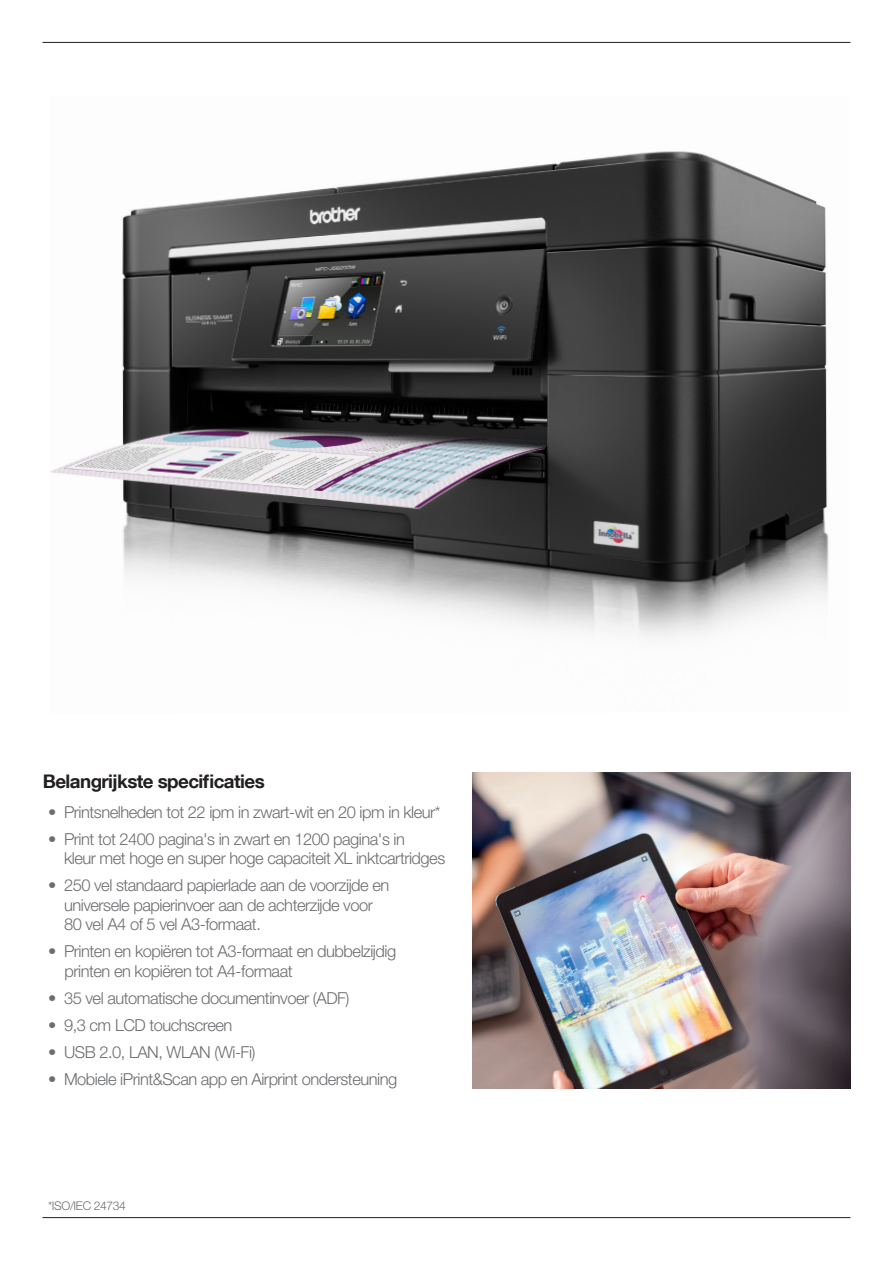
<style>
.page{position:relative;width:893px;height:1263px;background:#fff}
.page>*{position:absolute;margin:0;border:0;box-sizing:border-box;transform-origin:0 0}
.t1{font:700 18.75px "Helvetica Neue LT Com";letter-spacing:-.03em;color:#231f20}
.t2{font:300 16.5px/19.5px "Helvetica Neue LT Pro";letter-spacing:-.03em;color:#6c6d70}
.t3{font:300 12px "Helvetica Neue LT Pro";letter-spacing:-.03em;color:#6c6d70}
</style>
<div class="page">
<hr style="left:43px;top:1217px;width:807px;height:1px;background:#231f20">
<hr style="left:43px;top:42px;width:807px;height:1px;background:#231f20">
<img style="left:50px;top:151px;width:779px;height:487px">
<img style="left:472px;top:773px;width:378px;height:315px">
<p class="t1" style="left:43px;top:769px;width:223px">Belangrijkste specificaties</p>
<p class="t2" style="left:48px;top:802px;width:394px">• Printsnelheden tot 22 ipm in zwart-wit en 20 ipm in kleur*</p>
<p class="t2" style="left:64px;top:829px;width:383px;text-indent:-16px">• Print tot 2400 pagina's in zwart en 1200 pagina's in<br>kleur met hoge en super hoge capaciteit XL inktcartridges</p>
<p class="t2" style="left:64px;top:875px;width:327px;text-indent:-16px">• 250 vel standaard papierlade aan de voorzijde en universele papierinvoer aan de achterzijde voor<br>80 vel A4 of 5 vel A3-formaat.</p>
<p class="t2" style="left:64px;top:941px;width:333px;text-indent:-16px">• Printen en kopiëren tot A3-formaat en dubbelzijdig printen en kopiëren tot A4-formaat</p>
<p class="t2" style="left:48px;top:988px;width:303px">• 35 vel automatische documentinvoer (ADF)</p>
<p class="t2" style="left:48px;top:1015px;width:186px">• 9,3 cm LCD touchscreen</p>
<p class="t2" style="left:48px;top:1042px;width:209px">• USB 2.0, LAN, WLAN (Wi-Fi)</p>
<p class="t2" style="left:48px;top:1068px;width:351px">• Mobiele iPrint&amp;Scan app en Airprint ondersteuning</p>
<p class="t3" style="left:48px;top:1199px;width:79px">*ISO/IEC 24734</p>
</div>
